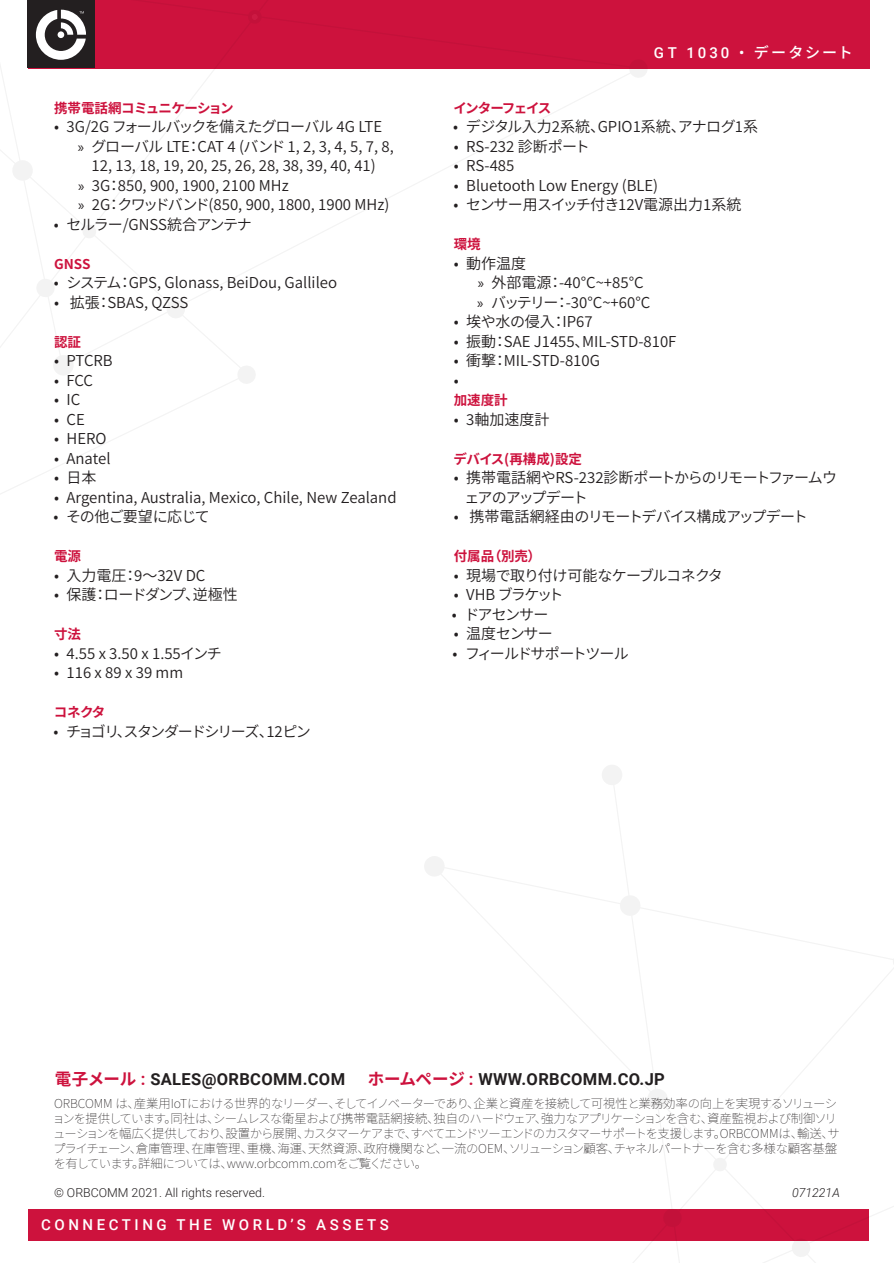
<style>
.page{position:relative;width:894px;height:1263px;background:#fff}
.page>*{position:absolute;margin:0;border:0;box-sizing:border-box;transform-origin:0 0}
.t1{font:700 16.5px "Roboto";letter-spacing:.02em;color:#231f20}
.t2{font:15px/19.5px "Source Han Sans";color:#231f20;text-align:center}
.t3{font:15px "Source Han Sans";letter-spacing:-.05em;color:#231f20}
.t4{font:15px "Source Han Sans";letter-spacing:-.06em;color:#231f20}
.t5{font:500 15px "Roboto";letter-spacing:.235em;color:#fff}
.t6{font:15px/19.5px "Source Han Sans";letter-spacing:-.055em;color:#231f20}
.t7{font:15px "Source Han Sans";letter-spacing:-.025em;color:#231f20}
.t8{font:15px "Source Han Sans";letter-spacing:-.1em;color:#231f20}
.t9{font:15px "Source Han Sans";letter-spacing:-.04em;color:#231f20}
.t10{font:15px "Source Han Sans";letter-spacing:-.02em;color:#231f20}
.t11{font:15px "Source Han Sans";letter-spacing:-.12em;color:#231f20}
.t12{font:15px "Source Han Sans";letter-spacing:-.105em;color:#231f20}
.t13{font:15px "Source Han Sans";letter-spacing:-.11em;color:#231f20}
.JAP-Subhead{font:700 13.5px "Source Han Sans";letter-spacing:-.025em;color:#cd123d}
.JAP-Subhead-2{font:700 13.5px "Source Han Sans";letter-spacing:-.115em;color:#cd123d}
.mice_type{font:200 12.3px/14.9px "Source Han Sans";letter-spacing:-.055em;color:#231f20}
.t14{font:300 12.3px "Roboto";color:#231f20}
.t15{font:italic 300 12.3px "Roboto";color:#231f20}
.s1{font-family:"Myriad Pro"}
.s2{font-family:"Source Han Sans"}
.s3{font-family:"Source Han Sans";color:#cd123d}
.s4{color:#cd123d}
</style>
<div class="page">
<div style="left:29px;top:1209px;width:839px;height:31px;background:#cd123d"></div>
<div style="left:29px;top:0;width:840px;height:69px;background:#cd123d"></div>
<svg style="left:0;top:0;width:647px;height:494px"></svg>
<svg style="left:251px;top:14px;width:7px;height:6px"></svg>
<div style="left:27px;top:0;width:67px;height:68px;background:#231f20"></div>
<svg style="left:36px;top:10px;width:50px;height:50px"></svg>
<svg style="left:422px;top:765px;width:471px;height:498px"></svg>
<p class="JAP-Subhead" style="left:54px;top:100px;width:181px">携帯電話網コミュニケーション</p>
<p class="t4" style="left:54px;top:118px;width:329px">• 3G/2G フォールバックを備えたグローバル 4G LTE</p>
<p class="t2" style="left:78px;top:137px;width:317px"><span class="s1">»</span> グローバル LTE：CAT 4 (バンド 1, 2, 3, 4, 5, 7, 8,<br>12, 13, 18, 19, 20, 25, 26, 28, 38, 39, 40, 41)</p>
<p class="t2" style="left:78px;top:176px;width:212px"><span class="s1">»</span> 3G：850, 900, 1900, 2100 MHz</p>
<p class="t2" style="left:78px;top:195px;width:313px"><span class="s1">»</span> 2G：クワッドバンド(850, 900, 1800, 1900 MHz)</p>
<p class="t3" style="left:54px;top:216px;width:199px">• セルラー/GNSS統合アンテナ</p>
<p class="JAP-Subhead" style="left:54px;top:256px;width:38px">GNSS</p>
<p class="t2" style="left:54px;top:273px;width:284px">• システム：GPS, Glonass, BeiDou, Gallileo</p>
<p class="t2" style="left:54px;top:293px;width:136px">• 拡張：SBAS, QZSS</p>
<p class="JAP-Subhead" style="left:54px;top:334px;width:28px">認証</p>
<p class="t2" style="left:54px;top:351px;width:60px">• PTCRB</p>
<p class="t2" style="left:54px;top:371px;width:41px">• FCC</p>
<p class="t2" style="left:54px;top:390px;width:28px">• IC</p>
<p class="t2" style="left:54px;top:410px;width:32px">• CE</p>
<p class="t2" style="left:54px;top:429px;width:54px">• HERO</p>
<p class="t2" style="left:54px;top:449px;width:58px">• Anatel</p>
<p class="t2" style="left:54px;top:468px;width:44px">• 日本</p>
<p class="t2" style="left:54px;top:488px;width:344px">• Argentina, Australia, Mexico, Chile, New Zealand</p>
<p class="t3" style="left:54px;top:508px;width:158px">• その他ご要望に応じて</p>
<p class="JAP-Subhead" style="left:54px;top:548px;width:28px">電源</p>
<p class="t2" style="left:54px;top:566px;width:153px">• 入力電圧：9～32V DC</p>
<p class="t4" style="left:54px;top:586px;width:185px">• 保護：ロードダンプ、逆極性</p>
<p class="JAP-Subhead" style="left:54px;top:626px;width:28px">寸法</p>
<p class="t10" style="left:54px;top:645px;width:169px">• 4.55 x 3.50 x 1.55インチ</p>
<p class="t2" style="left:54px;top:663px;width:131px">• 116 x 89 x 39 mm</p>
<p class="JAP-Subhead" style="left:54px;top:704px;width:53px">コネクタ</p>
<p class="t8" style="left:53px;top:723px;width:259px">• チョゴリ、スタンダードシリーズ、12ピン</p>
<p class="t5" style="left:653px;top:43px;width:200px">GT 1030 • <span class="s2">データシート</span></p>
<p class="JAP-Subhead-2" style="left:453px;top:100px;width:99px">インターフェイス</p>
<p class="t2" style="left:453px;top:117px;width:306px">• デジタル入力2系統、GPIO1系統、アナログ1系</p>
<p class="t2" style="left:453px;top:137px;width:137px">• RS-232 診断ポート</p>
<p class="t2" style="left:453px;top:156px;width:62px">• RS-485</p>
<p class="t2" style="left:453px;top:176px;width:206px">• Bluetooth Low Energy (BLE)</p>
<p class="t7" style="left:453px;top:196px;width:289px">• センサー用スイッチ付き12V電源出力1系統</p>
<p class="JAP-Subhead" style="left:453px;top:236px;width:28px">環境</p>
<p class="t2" style="left:453px;top:254px;width:74px">• 動作温度</p>
<p class="t2" style="left:477px;top:273px;width:167px"><span class="s1">»</span> 外部電源：-40°C~+85°C</p>
<p class="t11" style="left:477px;top:294px;width:174px"><span class="s1">»</span> バッテリー：-30°C~+60°C</p>
<p class="t2" style="left:453px;top:312px;width:140px">• 埃や水の侵入：IP67</p>
<p class="t2" style="left:453px;top:332px;width:224px">• 振動：SAE J1455、MIL-STD-810F</p>
<p class="t2" style="left:453px;top:351px;width:148px">• 衝撃：MIL-STD-810G</p>
<p class="t2" style="left:453px;top:371px;width:6px">•</p>
<p class="JAP-Subhead" style="left:453px;top:392px;width:55px">加速度計</p>
<p class="t2" style="left:453px;top:410px;width:97px">• 3軸加速度計</p>
<p class="JAP-Subhead" style="left:453px;top:451px;width:130px">デバイス(再構成)設定</p>
<p class="t6" style="left:464px;top:468px;width:374px;text-indent:-11px">• 携帯電話網やRS-232診断ポートからのリモートファームウェアのアップデート</p>
<p class="t3" style="left:453px;top:508px;width:355px">• 携帯電話網経由のリモートデバイス構成アップデート</p>
<p class="JAP-Subhead" style="left:453px;top:548px;width:89px">付属品（別売）</p>
<p class="t9" style="left:453px;top:567px;width:270px">• 現場で取り付け可能なケーブルコネクタ</p>
<p class="t13" style="left:453px;top:586px;width:111px">• VHB ブラケット</p>
<p class="t2" style="left:452px;top:605px;width:98px">• ドアセンサー</p>
<p class="t2" style="left:453px;top:624px;width:101px">• 温度センサー</p>
<p class="t12" style="left:452px;top:645px;width:177px">• フィールドサポートツール</p>
<p class="t1" style="left:55px;top:1067px;width:291px"><span class="s3">電子メール</span> <span class="s4">:</span> SALES@ORBCOMM.COM</p>
<p class="t1" style="left:367px;top:1067px;width:298px"><span class="s3">ホームページ</span> <span class="s4">:</span> WWW.ORBCOMM.CO.JP</p>
<p class="mice_type" style="left:52px;top:1096px;width:788px">ORBCOMM は、産業用IoTにおける世界的なリーダー、そしてイノベーターであり、企業と資産を接続して可視性と業務効率の向上を実現するソリューションを提供しています。同社は、シームレスな衛星および携帯電話網接続、独自のハードウェア、強力なアプリケーションを含む、資産監視および制御ソリューションを幅広く提供しており、設置から展開、カスタマーケアまで、すべてエンドツーエンドのカスタマーサポートを支援します。ORBCOMMは、輸送、サプライチェーン、倉庫管理、在庫管理、重機、海運、天然資源、政府機関など、一流のOEM、ソリューション顧客、チャネルパートナーを含む多様な顧客基盤を有しています。詳細については、www.orbcomm.comをご覧ください。</p>
<p class="t14" style="left:54px;top:1184px;width:212px">© ORBCOMM 2021. All rights reserved.</p>
<p class="t15" style="left:791px;top:1184px;width:49px">071221A</p>
<p class="t5" style="left:41px;top:1214px;width:349px">CONNECTING THE WORLD’S ASSETS</p>
</div>
